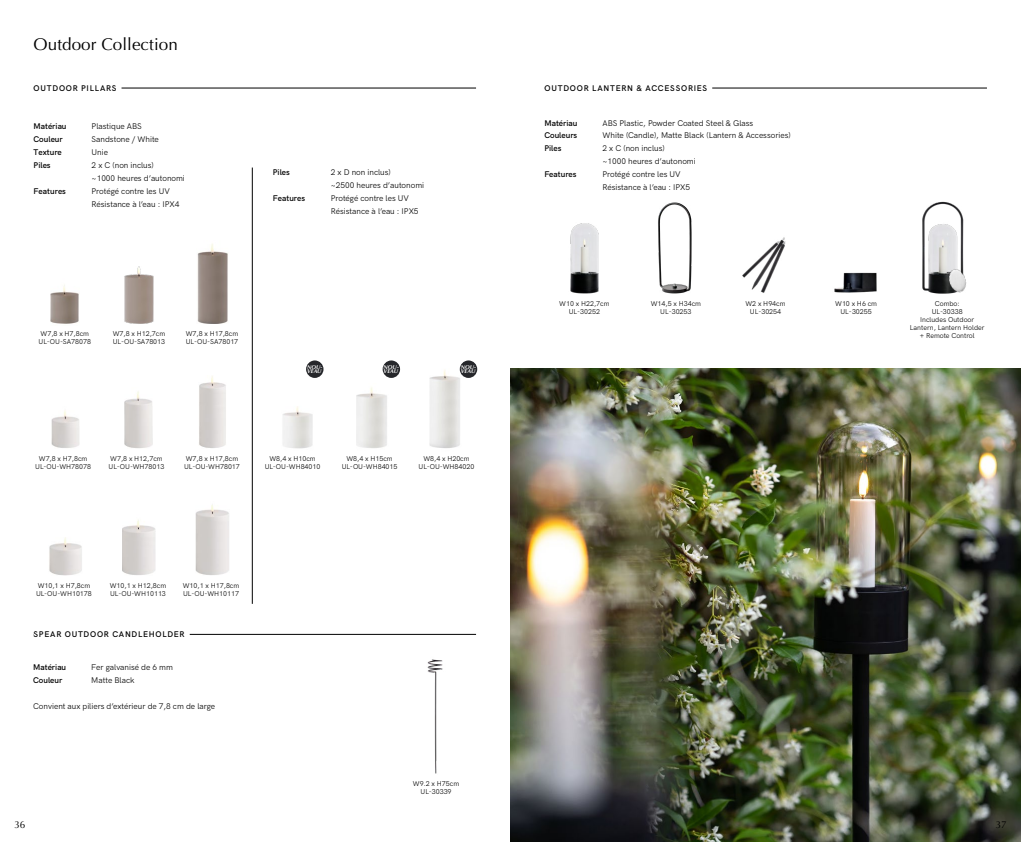
<style>
.page{position:relative;width:1021px;height:842px;background:#fff}
.page>*{position:absolute;margin:0;border:0;box-sizing:border-box;transform-origin:0 0}
.t1{font:17px "Optima";letter-spacing:.005em;color:#000}
.t2{font:10px "Optima";color:#000}
.t3{font:8.2px/13px "HK Grotesk";color:#000}
.t4{font:600 8.2px "HK Grotesk";color:#000}
.t5{font:600 8.2px "HK Grotesk";letter-spacing:.09em;color:#000}
.t6{font:7px/8px "HK Grotesk";color:#000;text-align:center}
.t7{font:italic 700 5.6px/4.5px "Optima";letter-spacing:.005em;color:#fff}
</style>
<div class="page">
<img style="left:124px;top:266px;width:30px;height:58px">
<img style="left:356px;top:387px;width:31px;height:61px">
<img style="left:429px;top:369px;width:32px;height:79px">
<img style="left:50px;top:285px;width:29px;height:39px">
<img style="left:283px;top:406px;width:30px;height:43px">
<img style="left:51px;top:410px;width:28px;height:38px">
<img style="left:125px;top:391px;width:28px;height:57px">
<img style="left:199px;top:376px;width:27px;height:72px">
<img style="left:122px;top:520px;width:33px;height:55px">
<img style="left:49px;top:537px;width:33px;height:39px">
<img style="left:196px;top:504px;width:33px;height:71px">
<img style="left:197px;top:243px;width:31px;height:80px">
<img style="left:427px;top:659px;width:16px;height:115px">
<hr style="left:34px;top:88px;width:442px;height:1px;background:#000">
<div style="left:34px;top:85px;width:87px;height:5px;background:#fff"></div>
<hr style="left:34px;top:634px;width:442px;height:1px;background:#000">
<div style="left:34px;top:632px;width:156px;height:5px;background:#fff"></div>
<img style="left:658px;top:202px;width:34px;height:91px">
<img style="left:834px;top:272px;width:43px;height:21px">
<img style="left:570px;top:223px;width:29px;height:71px">
<img style="left:742px;top:237px;width:44px;height:56px">
<img style="left:922px;top:201px;width:42px;height:92px">
<img style="left:934px;top:258px;width:33px;height:36px">
<hr style="left:544px;top:88px;width:442px;height:1px;background:#000">
<div style="left:544px;top:85px;width:168px;height:5px;background:#fff"></div>
<img style="left:510px;top:369px;width:510px;height:473px">
<div style="left:306px;top:360px;width:17px;height:18px;background:#26272b;border-radius:50%"></div>
<div style="left:382px;top:360px;width:18px;height:18px;background:#26272b;border-radius:50%"></div>
<div style="left:460px;top:360px;width:17px;height:18px;background:#26272b;border-radius:50%"></div>
<hr style="left:252px;top:168px;width:1px;height:436px;background:#000">
<h1 class="t1" style="left:34px;top:34px;width:146px">Outdoor Collection</h1>
<p class="t5" style="left:34px;top:82px;width:84px">OUTDOOR PILLARS</p>
<p class="t4" style="left:34px;top:120px;width:34px">Matériau</p>
<p class="t3" style="left:92px;top:119px;width:52px">Plastique ABS</p>
<p class="t4" style="left:34px;top:133px;width:31px">Couleur</p>
<p class="t3" style="left:92px;top:132px;width:69px">Sandstone / White</p>
<p class="t4" style="left:34px;top:146px;width:30px">Texture</p>
<p class="t3" style="left:92px;top:145px;width:18px">Unie</p>
<p class="t4" style="left:34px;top:159px;width:19px">Piles</p>
<p class="t3" style="left:92px;top:158px;width:95px">2 x C (non inclus)<br>~1000 heures d’autonomi</p>
<p class="t4" style="left:34px;top:185px;width:34px">Features</p>
<p class="t3" style="left:92px;top:184px;width:89px">Protégé contre les UV<br>Résistance à l’eau : IPX4</p>
<p class="t4" style="left:273px;top:166px;width:19px">Piles</p>
<p class="t3" style="left:331px;top:165px;width:95px">2 x D non inclus)<br>~2500 heures d’autonomi</p>
<p class="t4" style="left:273px;top:192px;width:34px">Features</p>
<p class="t3" style="left:331px;top:191px;width:89px">Protégé contre les UV<br>Résistance à l’eau : IPX5</p>
<p class="t6" style="left:39px;top:329px;width:54px;text-align:left">W7,8 x H7,8cm<br>UL-OU-SA78078</p>
<p class="t6" style="left:113px;top:329px;width:54px;text-align:left">W7,8 x H12,7cm<br>UL-OU-SA78013</p>
<p class="t6" style="left:186px;top:329px;width:54px;text-align:left">W7,8 x H17,8cm<br>UL-OU-SA78017</p>
<p class="t7" style="left:307px;top:365px;width:17px">NOU-<br>VEAU</p>
<p class="t7" style="left:383px;top:365px;width:17px">NOU-<br>VEAU</p>
<p class="t7" style="left:461px;top:365px;width:17px">NOU-<br>VEAU</p>
<p class="t6" style="left:35px;top:454px;width:57px">W7,8 x H7,8cm<br>UL-OU-WH78078</p>
<p class="t6" style="left:109px;top:454px;width:57px;text-align:left">W7,8 x H12,7cm<br>UL-OU-WH78013</p>
<p class="t6" style="left:184px;top:454px;width:57px;text-align:left">W7,8 x H17,8cm<br>UL-OU-WH78017</p>
<p class="t6" style="left:265px;top:454px;width:57px">W8,4 x H10cm<br>UL-OU-WH84010</p>
<p class="t6" style="left:342px;top:454px;width:57px">W8,4 x H15cm<br>UL-OU-WH84015</p>
<p class="t6" style="left:418px;top:454px;width:57px">W8,4 x H20cm<br>UL-OU-WH84020</p>
<p class="t6" style="left:36px;top:581px;width:57px;text-align:left">W10,1 x H7,8cm<br>UL-OU-WH10178</p>
<p class="t6" style="left:183px;top:581px;width:58px;text-align:left">W10,1 x H17,8cm<br>UL-OU-WH10117</p>
<p class="t6" style="left:110px;top:581px;width:58px;text-align:left">W10,1 x H12,8cm<br>UL-OU-WH10113</p>
<p class="t5" style="left:34px;top:628px;width:153px">SPEAR OUTDOOR CANDLEHOLDER</p>
<p class="t4" style="left:33px;top:660px;width:34px">Matériau</p>
<p class="t3" style="left:91px;top:659px;width:83px">Fer galvanisé de 6 mm</p>
<p class="t4" style="left:33px;top:673px;width:31px">Couleur</p>
<p class="t3" style="left:91px;top:672px;width:45px">Matte Black</p>
<p class="t3" style="left:33px;top:698px;width:183px">Convient aux piliers d’extérieur de 7,8 cm de large</p>
<p class="t6" style="left:413px;top:779px;width:48px">W9.2 x H75cm<br>UL-30339</p>
<p class="t5" style="left:544px;top:82px;width:164px">OUTDOOR LANTERN &amp; ACCESSORIES</p>
<p class="t4" style="left:544px;top:117px;width:34px">Matériau</p>
<p class="t3" style="left:602px;top:116px;width:152px">ABS Plastic, Powder Coated Steel &amp; Glass</p>
<p class="t4" style="left:544px;top:129px;width:34px">Couleurs</p>
<p class="t3" style="left:602px;top:128px;width:190px">White (Candle), Matte Black (Lantern &amp; Accessories)</p>
<p class="t4" style="left:544px;top:142px;width:19px">Piles</p>
<p class="t3" style="left:602px;top:141px;width:95px">2 x C (non inclus)<br>~1000 heures d’autonomi</p>
<p class="t4" style="left:544px;top:168px;width:33px">Features</p>
<p class="t3" style="left:602px;top:167px;width:89px">Protégé contre les UV<br>Résistance à l’eau : IPX5</p>
<p class="t6" style="left:559px;top:299px;width:52px">W10 x H22,7cm<br>UL-30252</p>
<p class="t6" style="left:835px;top:299px;width:43px">W10 x H6 cm<br>UL-30255</p>
<p class="t6" style="left:650px;top:299px;width:52px">W14,5 x H34cm<br>UL-30253</p>
<p class="t6" style="left:909px;top:299px;width:76px">Combo:<br>UL-30338<br>Includes Outdoor<br>Lantern, Lantern Holder + Remote Control</p>
<p class="t6" style="left:745px;top:299px;width:42px">W2 x H94cm<br>UL-30254</p>
<h2 class="t2" style="left:14px;top:819px;width:13px">36</h2>
<h2 class="t2" style="left:995px;top:819px;width:13px">37</h2>
</div>
